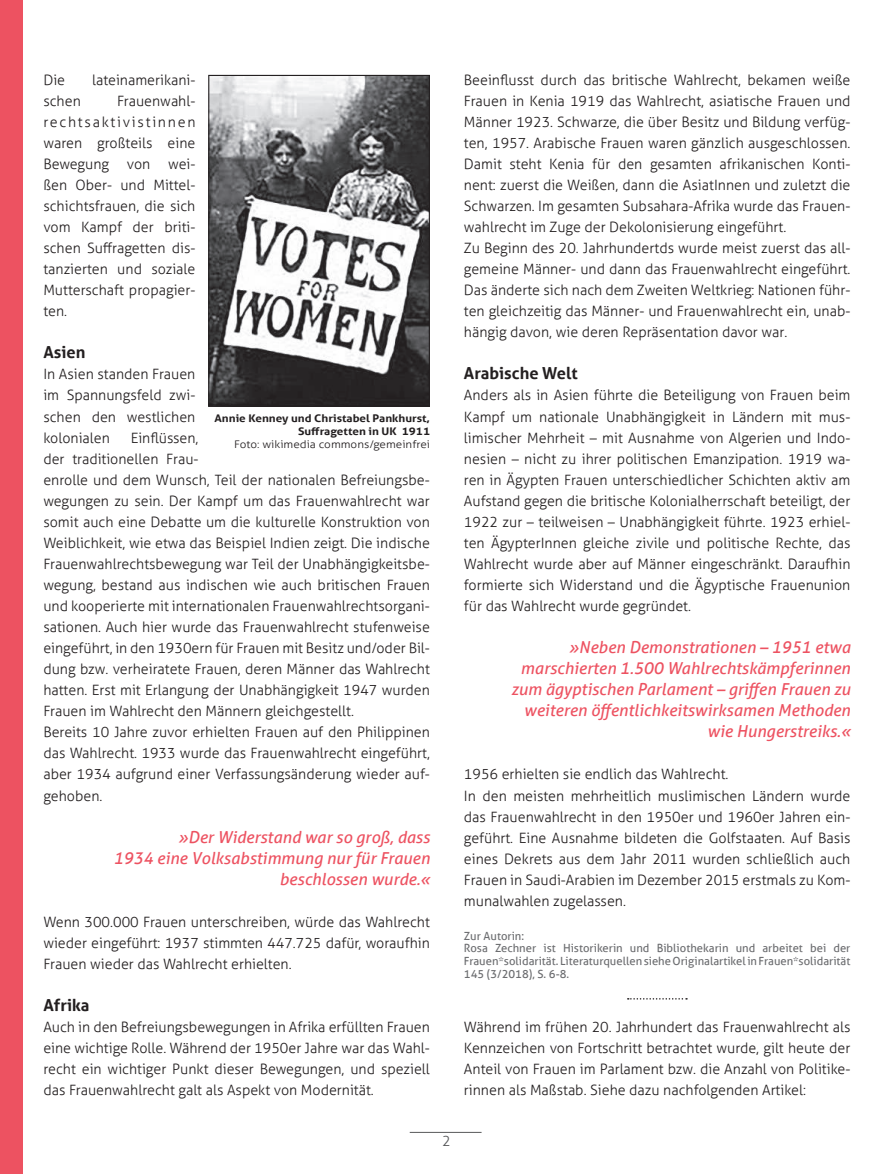
<style>
.page{position:relative;width:893px;height:1174px;background:#fff}
.page>*{position:absolute;margin:0;border:0;box-sizing:border-box;transform-origin:0 0}
.t1{font:italic 16.5px/21px "Aller";color:#ed5261;text-align:right}
.t2{font:700 16.5px "Aller";color:#231f20}
.t3{font:300 14.25px/21px "Aller";color:#231f20;text-align:justify}
.t4{font:300 14.25px "Aller";color:#57585a}
.t5{font:11.25px/12.8px "Aller";color:#6c6d70}
.t6{font:700 10.5px/12.8px "Aller";color:#231f20;text-align:right;scale:1.12 1}
.t7{font:300 10.5px "Aller";color:#231f20;scale:1.12 1}
</style>
<div class="page">
<div style="left:0;top:0;width:22px;height:1174px;background:#ed5261"></div>
<img style="left:210px;top:77px;width:218px;height:328px">
<div style="left:208px;top:75px;width:222px;height:332px;border:1px solid #231f20"></div>
<hr style="left:410px;top:1132px;width:72px;height:1px;background:#57585a">
<svg style="left:628px;top:998px;width:59px;height:1px"></svg>
<p class="t3" style="left:43px;top:70px;width:23px">Die</p>
<p class="t3" style="left:92px;top:70px;width:105px">lateinamerikani-</p>
<p class="t3" style="left:43px;top:91px;width:39px">schen</p>
<p class="t3" style="left:43px;top:91px;width:154px;text-indent:74px">Frauenwahl&shy;rechtsaktivistinnen waren großteils eine Bewegung von wei&shy;ßen Ober- und Mittel&shy;schichtsfrauen, die sich vom Kampf der briti&shy;schen Suffragetten dis&shy;tanzierten und soziale Mutterschaft propagier&shy;ten.</p>
<p class="t2" style="left:43px;top:343px;width:44px">Asien</p>
<p class="t3" style="left:43px;top:365px;width:154px">In Asien standen Frauen im Spannungsfeld zwi&shy;schen den westlichen kolonialen</p>
<p class="t6" style="left:214px;top:412px;width:194px">Annie Kenney und Christabel Pankhurst,<br>Suffragetten in UK 1911</p>
<p class="t7" style="left:234px;top:440px;width:176px">Foto: wikimedia commons/gemeinfrei</p>
<p class="t3" style="left:43px;top:427px;width:388px;text-align:left;text-indent:87px">Einflüssen,<br>der traditionellen Frau-<br>enrolle und dem Wunsch, Teil der nationalen Befreiungsbe&shy;wegungen zu sein. Der Kampf um das Frauenwahlrecht war somit auch eine Debatte um die kulturelle Konstruktion von Weiblichkeit, wie etwa das Beispiel Indien zeigt. Die indische Frauenwahlrechtsbewegung war Teil der Unabhängigkeitsbe&shy;wegung, bestand aus indischen wie auch britischen Frauen und kooperierte mit internationalen Frauenwahlrechtsorgani&shy;sationen. Auch hier wurde das Frauenwahlrecht stufenweise eingeführt, in den 1930ern für Frauen mit Besitz und/oder Bil&shy;dung bzw. verheiratete Frauen, deren Männer das Wahlrecht hatten. Erst mit Erlangung der Unabhängigkeit 1947 wurden Frauen im Wahlrecht den Männern gleichgestellt.<br>Bereits 10 Jahre zuvor erhielten Frauen auf den Philippinen das Wahlrecht. 1933 wurde das Frauenwahlrecht eingeführt, aber 1934 aufgrund einer Verfassungsänderung wieder auf&shy;gehoben.</p>
<p class="t1" style="left:114px;top:826px;width:318px">»Der Widerstand war so groß, dass<br>1934 eine Volksabstimmung nur für Frauen beschlossen wurde.«</p>
<p class="t3" style="left:43px;top:912px;width:388px">Wenn 300.000 Frauen unterschreiben, würde das Wahlrecht wieder eingeführt: 1937 stimmten 447.725 dafür, woraufhin Frauen wieder das Wahlrecht erhielten.</p>
<p class="t2" style="left:43px;top:995px;width:48px">Afrika</p>
<p class="t3" style="left:43px;top:1017px;width:388px">Auch in den Befreiungsbewegungen in Afrika erfüllten Frauen eine wichtige Rolle. Während der 1950er Jahre war das Wahl&shy;recht ein wichtiger Punkt dieser Bewegungen, und speziell das Frauenwahlrecht galt als Aspekt von Modernität.</p>
<p class="t3" style="left:464px;top:69px;width:388px;text-align:left">Beeinflusst durch das britische Wahlrecht, bekamen weiße Frauen in Kenia 1919 das Wahlrecht, asiatische Frauen und Männer 1923. Schwarze, die über Besitz und Bildung verfüg&shy;ten, 1957. Arabische Frauen waren gänzlich ausgeschlossen.<br>Damit steht Kenia für den gesamten afrikanischen Konti&shy;nent: zuerst die Weißen, dann die AsiatInnen und zuletzt die Schwarzen. Im gesamten Subsahara-Afrika wurde das Frauen&shy;wahlrecht im Zuge der Dekolonisierung eingeführt.<br>Zu Beginn des 20. Jahrhundertds wurde meist zuerst das all&shy;gemeine Männer- und dann das Frauenwahlrecht eingeführt.<br>Das änderte sich nach dem Zweiten Weltkrieg: Nationen führ&shy;ten gleichzeitig das Männer- und Frauenwahlrecht ein, unab&shy;hängig davon, wie deren Repräsentation davor war.</p>
<p class="t2" style="left:464px;top:364px;width:115px">Arabische Welt</p>
<p class="t3" style="left:464px;top:386px;width:388px">Anders als in Asien führte die Beteiligung von Frauen beim Kampf um nationale Unabhängigkeit in Ländern mit mus&shy;limischer Mehrheit – mit Ausnahme von Algerien und Indo&shy;nesien – nicht zu ihrer politischen Emanzipation. 1919 wa&shy;ren in Ägypten Frauen unterschiedlicher Schichten aktiv am Aufstand gegen die britische Kolonialherrschaft beteiligt, der 1922 zur – teilweisen – Unabhängigkeit führte. 1923 erhiel&shy;ten ÄgypterInnen gleiche zivile und politische Rechte, das Wahlrecht wurde aber auf Männer eingeschränkt. Daraufhin formierte sich Widerstand und die Ägyptische Frauenunion für das Wahlrecht wurde gegründet.</p>
<p class="t1" style="left:511px;top:636px;width:341px">»Neben Demonstrationen – 1951 etwa marschierten 1.500 Wahlrechtskämpferinnen zum ägyptischen Parlament – griffen Frauen zu weiteren öffentlichkeitswirksamen Methoden wie Hungerstreiks.«</p>
<p class="t3" style="left:464px;top:764px;width:388px;text-align:left">1956 erhielten sie endlich das Wahlrecht.<br>In den meisten mehrheitlich muslimischen Ländern wurde das Frauenwahlrecht in den 1950er und 1960er Jahren ein&shy;geführt. Eine Ausnahme bildeten die Golfstaaten. Auf Basis eines Dekrets aus dem Jahr 2011 wurden schließlich auch Frauen in Saudi-Arabien im Dezember 2015 erstmals zu Kom&shy;munalwahlen zugelassen.</p>
<p class="t5" style="left:464px;top:929px;width:388px">Zur Autorin:<br>Rosa Zechner ist Historikerin und Bibliothekarin und arbeitet bei der Frauen*solidarität. Literaturquellen siehe OriginalartikelinFrauen*solidarität 145 (3/2018), S. 6-8.</p>
<p class="t3" style="left:464px;top:1017px;width:388px">Während im frühen 20. Jahrhundert das Frauenwahlrecht als Kennzeichen von Fortschritt betrachtet wurde, gilt heute der Anteil von Frauen im Parlament bzw. die Anzahl von Politike&shy;rinnen als Maßstab. Siehe dazu nachfolgenden Artikel:</p>
<p class="t4" style="left:442px;top:1135px;width:10px">2</p>
</div>
